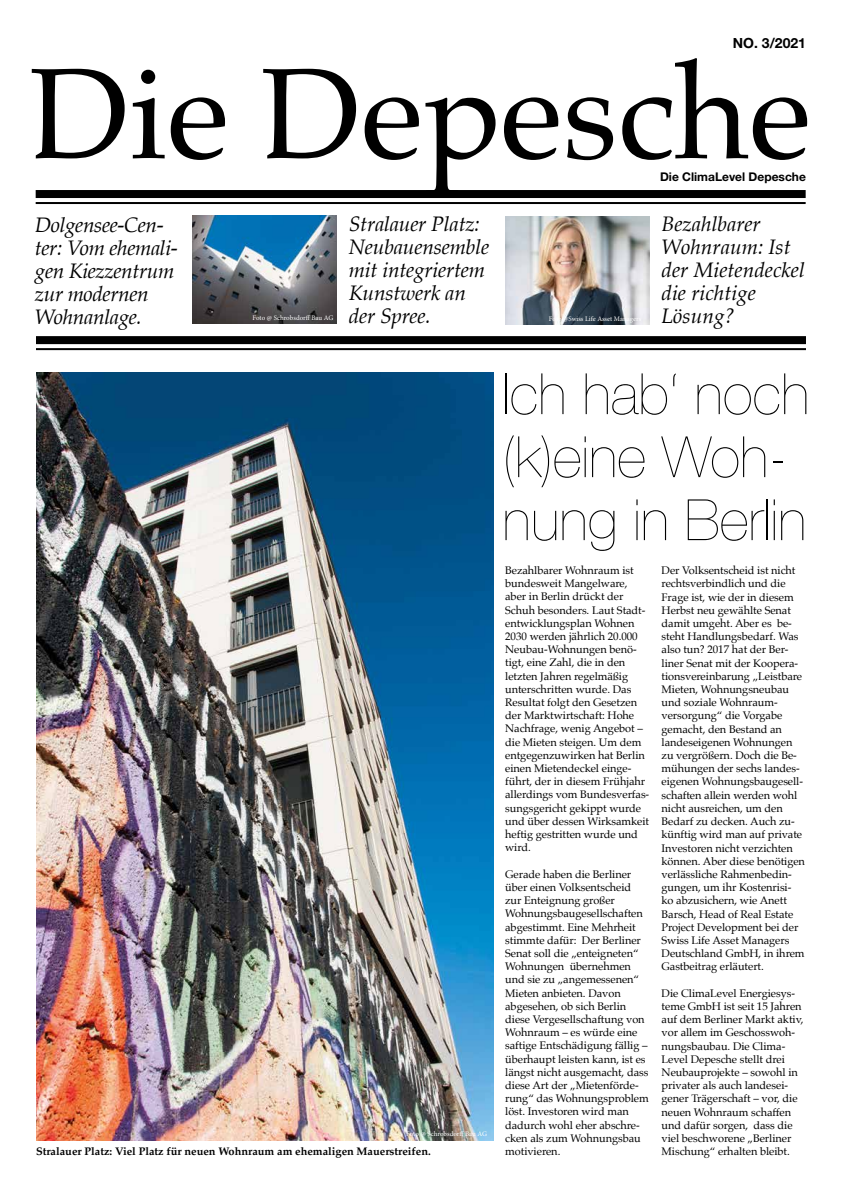
<style>
.page{position:relative;width:842px;height:1191px;background:#fff}
.page>*{position:absolute;margin:0;border:0;box-sizing:border-box;transform-origin:0 0}
.t1{font:129px "Palatino";color:#000}
.t2{font:200 57px/63px "Helvetica Neue";color:#000}
.t3{font:italic 21px/23px "Palatino";letter-spacing:-.01em;color:#000}
.t4{font:700 14px "Helvetica Neue";color:#000}
.t5{font:700 12px "Helvetica Neue";color:#000}
.t6{font:11px/13.2px "Palatino";letter-spacing:-.005em;color:#000}
.t7{font:700 11px "Palatino";color:#000}
.t8{font:7px "Minion Pro";letter-spacing:-.005em;color:#fff}
</style>
<div class="page">
<div style="left:36px;top:336px;width:770px;height:8px;background:#000"></div>
<img style="left:36px;top:372px;width:457px;height:768px">
<img style="left:193px;top:216px;width:144px;height:107px">
<img style="left:505px;top:216px;width:145px;height:108px">
<hr style="left:36px;top:348px;width:770px;height:2px;background:#000">
<div style="left:36px;top:190px;width:770px;height:8px;background:#000"></div>
<hr style="left:36px;top:202px;width:770px;height:2px;background:#000">
<p class="t4" style="left:733px;top:35px;width:75px">NO. 3/2021</p>
<h1 class="t1" style="left:30px;top:7px;width:783px">Die Depesche</h1>
<p class="t5" style="left:660px;top:169px;width:147px">Die ClimaLevel Depesche</p>
<h3 class="t3" style="left:35px;top:213px;width:144px">Dolgensee-Cen&shy;ter: Vom ehemali&shy;gen Kiezzentrum zur modernen<br>Wohnanlage.</h3>
<h3 class="t3" style="left:349px;top:212px;width:142px">Stralauer Platz:<br>Neubauensemble mit integriertem<br>Kunstwerk an der Spree.</h3>
<h3 class="t3" style="left:662px;top:212px;width:145px">Bezahlbarer<br>Wohnraum: Ist der Mietendeckel die richtige<br>Lösung?</h3>
<p class="t8" style="left:253px;top:313px;width:82px">Foto @ Schrobsdorff Bau AG</p>
<p class="t8" style="left:549px;top:314px;width:94px">Foto @Swiss Life Asset Managers</p>
<h2 class="t2" style="left:502px;top:361px;width:309px">Ich hab‘ noch (k)eine Woh&shy;nung in Berlin</h2>
<p class="t6" style="left:505px;top:563px;width:146px">Bezahlbarer Wohnraum ist bundesweit Mangelware, aber in Berlin drückt der<br>Schuh besonders. Laut Stadt&shy;entwicklungsplan Wohnen<br>2030 werden jährlich 20.000<br>Neubau-Wohnungen benö&shy;tigt, eine Zahl, die in den letzten Jahren regelmäßig unterschritten wurde. Das<br>Resultat folgt den Gesetzen der Marktwirtschaft: Hohe<br>Nachfrage, wenig Angebot – die Mieten steigen. Um dem entgegenzuwirken hat Berlin einen Mietendeckel einge&shy;führt, der in diesem Frühjahr allerdings vom Bundesverfas&shy;sungsgericht gekippt wurde und über dessen Wirksamkeit heftig gestritten wurde und wird.</p>
<p class="t6" style="left:505px;top:867px;width:145px">Gerade haben die Berliner über einen Volksentscheid zur Enteignung großer<br>Wohnungsbaugesellschaften abgestimmt. Eine Mehrheit stimmte dafür: Der Berliner<br>Senat soll die „enteigneten“<br>Wohnungen übernehmen und sie zu „angemessenen“<br>Mieten anbieten. Davon abgesehen, ob sich Berlin diese Vergesellschaftung von<br>Wohnraum – es würde eine saftige Entschädigung fällig – überhaupt leisten kann, ist es längst nicht ausgemacht, dass diese Art der „Mietenförde&shy;rung“ das Wohnungsproblem löst. Investoren wird man dadurch wohl eher abschre&shy;cken als zum Wohnungsbau motivieren.</p>
<p class="t6" style="left:662px;top:564px;width:145px">Der Volksentscheid ist nicht rechtsverbindlich und die<br>Frage ist, wie der in diesem<br>Herbst neu gewählte Senat damit umgeht. Aber es be&shy;steht Handlungsbedarf. Was also tun? 2017 hat der Ber&shy;liner Senat mit der Koopera&shy;tionsvereinbarung „Leistbare<br>Mieten, Wohnungsneubau und soziale Wohnraum&shy;versorgung“ die Vorgabe gemacht, den Bestand an landeseigenen Wohnungen zu vergrößern. Doch die Be&shy;mühungen der sechs landes&shy;eigenen Wohnungsbaugesell&shy;schaften allein werden wohl nicht ausreichen, um den<br>Bedarf zu decken. Auch zu&shy;künftig wird man auf private<br>Investoren nicht verzichten können. Aber diese benötigen verlässliche Rahmenbedin&shy;gungen, um ihr Kostenrisi&shy;ko abzusichern, wie Anett<br>Barsch, Head of Real Estate<br>Project Development bei der<br>Swiss Life Asset Managers<br>Deutschland GmbH, in ihrem<br>Gastbeitrag erläutert.</p>
<p class="t6" style="left:662px;top:986px;width:143px">Die ClimaLevel Energiesys&shy;teme GmbH ist seit 15 Jahren auf dem Berliner Markt aktiv, vor allem im Geschosswoh&shy;nungsbaubau. Die Clima-<br>Level Depesche stellt drei<br>Neubauprojekte – sowohl in privater als auch landesei&shy;gener Trägerschaft – vor, die neuen Wohnraum schaffen und dafür sorgen, dass die viel beschworene „Berliner</p>
<p class="t8" style="left:406px;top:1129px;width:82px">Foto @ Schrobsdorff Bau AG</p>
<p class="t7" style="left:36px;top:1142px;width:396px">Stralauer Platz: Viel Platz für neuen Wohnraum am ehemaligen Mauerstreifen.</p>
<p class="t6" style="left:662px;top:1144px;width:130px">Mischung“ erhalten bleibt.</p>
</div>
